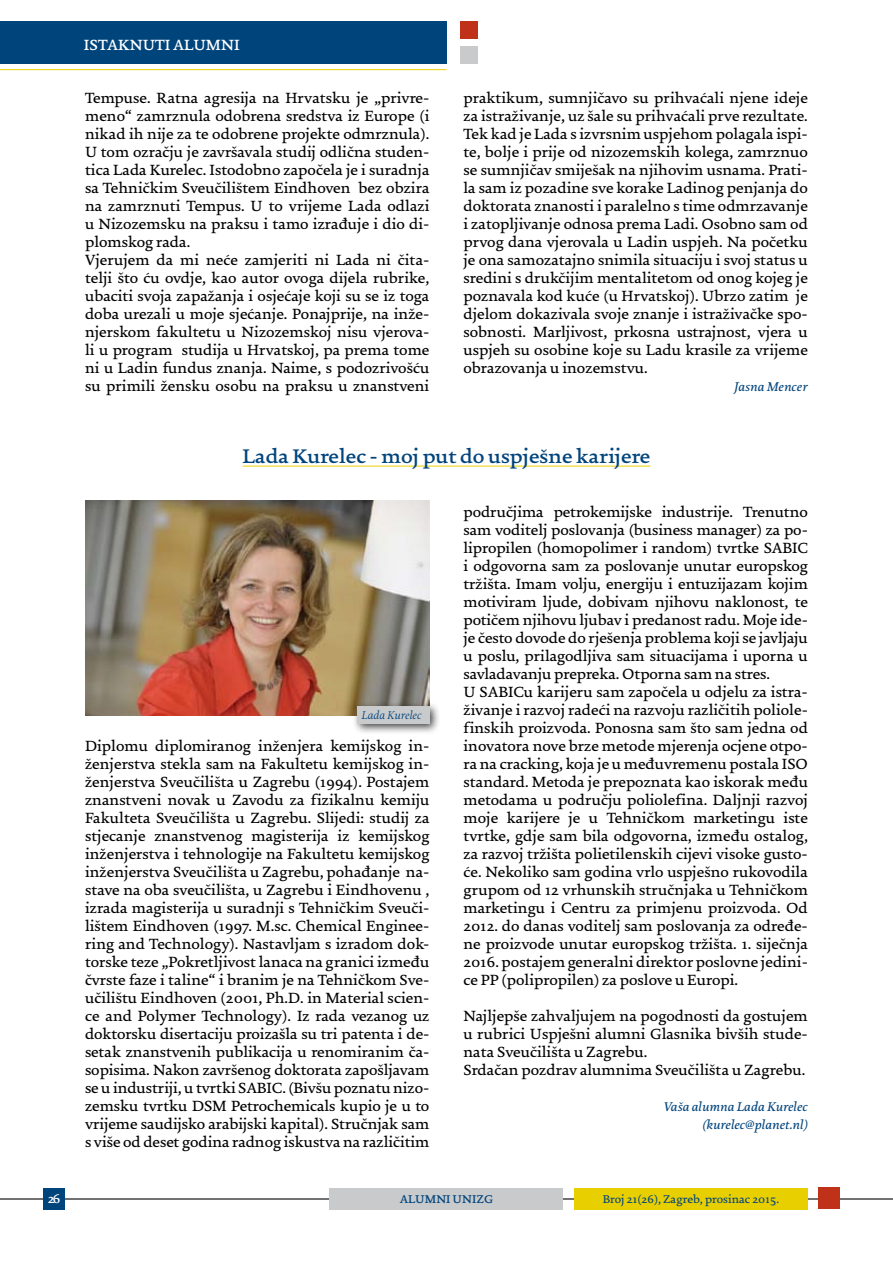
<style>
.page{position:relative;width:893px;height:1263px;background:#fff}
.page>*{position:absolute;margin:0;border:0;box-sizing:border-box;transform-origin:0 0}
.t1{font:700 21px "Uni Zg";color:#00447c}
.t2{font:500 15.75px/18px "Uni Zg";color:#000}
.t3{font:700 15.75px "Uni Zg";color:#fff}
.t4{font:italic 500 13.5px/18px "Uni Zg";color:#00447c;text-align:right}
.t5{font:700 13.5px "Uni Zg";color:#fff}
.t6{font:500 12px "Uni Zg";color:#00447c}
.t7{font:700 12px "Uni Zg";color:#00447c}
.t8{font:italic 300 12px "Uni Zg";color:#00447c}
</style>
<div class="page">
<hr style="left:0;top:1198px;width:893px;height:1px;background:#717073">
<div style="left:44px;top:1188px;width:21px;height:21px;background:#00447c"></div>
<div style="left:819px;top:1187px;width:21px;height:22px;background:#c0311a"></div>
<div style="left:330px;top:1188px;width:233px;height:21px;background:#c9cacc"></div>
<div style="left:574px;top:1188px;width:234px;height:21px;background:#e8cf00"></div>
<div style="left:0;top:21px;width:446px;height:43px;background:#00447c"></div>
<div style="left:460px;top:47px;width:17px;height:17px;background:#c9cacc"></div>
<div style="left:460px;top:21px;width:17px;height:17px;background:#c0311a"></div>
<hr style="left:0;top:69px;width:446px;height:1px;background:#e8cf00">
<img style="left:85px;top:501px;width:344px;height:214px">
<div style="left:352px;top:701px;width:88px;height:34px;background:#000;opacity:.75"></div>
<div style="left:357px;top:706px;width:72px;height:18px;background:#c9cacc"></div>
<hr style="left:243px;top:466px;width:407px;height:1px;background:#e8cf00">
<p class="t3" style="left:84px;top:36px;width:157px">ISTAKNUTI ALUMNI</p>
<p class="t2" style="left:85px;top:90px;width:346px">Tempuse. Ratna agresija na Hrvatsku je „privre&shy;meno“ zamrznula odobrena sredstva iz Europe (i nikad ih nije za te odobrene projekte odmrznula).<br>U tom ozračju je završavala studij odlična studen&shy;tica Lada Kurelec. Istodobno započela je i suradnja sa Tehničkim Sveučilištem Eindhoven bez obzira na zamrznuti Tempus. U to vrijeme Lada odlazi u Nizozemsku na praksu i tamo izrađuje i dio di&shy;plomskog rada.<br>Vjerujem da mi neće zamjeriti ni Lada ni čita&shy;telji što ću ovdje, kao autor ovoga dijela rubrike, ubaciti svoja zapažanja i osjećaje koji su se iz toga doba urezali u moje sjećanje. Ponajprije, na inže&shy;njerskom fakultetu u Nizozemskoj nisu vjerova&shy;li u program studija u Hrvatskoj, pa prema tome ni u Ladin fundus znanja. Naime, s podozrivošću su primili žensku osobu na praksu u znanstveni</p>
<p class="t2" style="left:463px;top:90px;width:346px;text-align:justify">praktikum, sumnjičavo su prihvaćali njene ideje za istraživanje, uz šale su prihvaćali prve rezultate.<br>Tek kad je Lada s izvrsnim uspjehom polagala ispi&shy;te, bolje i prije od nizozemskih kolega, zamrznuo se sumnjičav smiješak na njihovim usnama. Prati&shy;la sam iz pozadine sve korake Ladinog penjanja do doktorata znanosti i paralelno s time odmrzavanje i zatopljivanje odnosa prema Ladi. Osobno sam od prvog dana vjerovala u Ladin uspjeh. Na početku je ona samozatajno snimila situaciju i svoj status u sredini s drukčijim mentalitetom od onog kojeg je poznavala kod kuće (u Hrvatskoj). Ubrzo zatim je djelom dokazivala svoje znanje i istraživačke spo&shy;sobnosti. Marljivost, prkosna ustrajnost, vjera u uspjeh su osobine koje su Ladu krasile za vrijeme obrazovanja u inozemstvu.</p>
<p class="t4" style="left:734px;top:379px;width:75px">Jasna Mencer</p>
<h1 class="t1" style="left:243px;top:445px;width:409px">Lada Kurelec - moj put do uspješne karijere</h1>
<p class="t8" style="left:361px;top:709px;width:62px">Lada Kurelec</p>
<p class="t2" style="left:85px;top:738px;width:346px;text-align:justify">Diplomu diplomiranog inženjera kemijskog in&shy;ženjerstva stekla sam na Fakultetu kemijskog in&shy;ženjerstva Sveučilišta u Zagrebu (1994). Postajem znanstveni novak u Zavodu za fizikalnu kemiju Fakulteta Sveučilišta u Zagrebu. Slijedi: studij za stjecanje znanstvenog magisterija iz kemijskog inženjerstva i tehnologije na Fakultetu kemijskog inženjerstva Sveučilišta u Zagrebu, pohađanje na&shy;stave na oba sveučilišta, u Zagrebu i Eindhovenu , izrada magisterija u suradnji s Tehničkim Sveuči&shy;lištem Eindhoven (1997. M.sc. Chemical Enginee&shy;ring and Technology). Nastavljam s izradom dok&shy;torske teze „Pokretljivost lanaca na granici između čvrste faze i taline“ i branim je na Tehničkom Sve&shy;učilištu Eindhoven (2001, Ph.D. in Material scien&shy;ce and Polymer Technology). Iz rada vezanog uz doktorsku disertaciju proizašla su tri patenta i de&shy;setak znanstvenih publikacija u renomiranim ča&shy;sopisima. Nakon završenog doktorata zapošljavam se u industriji, u tvrtki SABIC. (Bivšu poznatu nizo&shy;zemsku tvrtku DSM Petrochemicals kupio je u to vrijeme saudijsko arabijski kapital). Stručnjak sam s više od deset godina radnog iskustva na različitim</p>
<p class="t2" style="left:463px;top:504px;width:346px">područjima petrokemijske industrije. Trenutno sam voditelj poslovanja (business manager) za po&shy;lipropilen (homopolimer i random) tvrtke SABIC i odgovorna sam za poslovanje unutar europskog tržišta. Imam volju, energiju i entuzijazam kojim motiviram ljude, dobivam njihovu naklonost, te potičem njihovu ljubav i predanost radu. Moje ide&shy;je često dovode do rješenja problema koji se javljaju u poslu, prilagodljiva sam situacijama i uporna u savladavanju prepreka. Otporna sam na stres.<br>U SABICu karijeru sam započela u odjelu za istra&shy;živanje i razvoj radeći na razvoju različitih poliole&shy;finskih proizvoda. Ponosna sam što sam jedna od inovatora nove brze metode mjerenja ocjene otpo&shy;ra na cracking, koja je u međuvremenu postala ISO standard. Metoda je prepoznata kao iskorak među metodama u području poliolefina. Daljnji razvoj moje karijere je u Tehničkom marketingu iste tvrtke, gdje sam bila odgovorna, između ostalog, za razvoj tržišta polietilenskih cijevi visoke gusto&shy;će. Nekoliko sam godina vrlo uspješno rukovodila grupom od 12 vrhunskih stručnjaka u Tehničkom marketingu i Centru za primjenu proizvoda. Od 2012. do danas voditelj sam poslovanja za određe&shy;ne proizvode unutar europskog tržišta. 1. siječnja 2016. postajem generalni direktor poslovne jedini&shy;ce PP (polipropilen) za poslove u Europi.</p>
<p class="t2" style="left:463px;top:1008px;width:346px">Najljepše zahvaljujem na pogodnosti da gostujem u rubrici Uspješni alumni Glasnika bivših stude&shy;nata Sveučilišta u Zagrebu.<br>Srdačan pozdrav alumnima Sveučilišta u Zagrebu.</p>
<p class="t4" style="left:663px;top:1099px;width:146px">Vaša alumna Lada Kurelec (kurelec@planet.nl)</p>
<p class="t5" style="left:48px;top:1191px;width:14px">26</p>
<p class="t7" style="left:400px;top:1193px;width:95px">ALUMNI UNIZG</p>
<p class="t6" style="left:603px;top:1193px;width:178px">Broj 21(26), Zagreb, prosinac 2015.</p>
</div>
